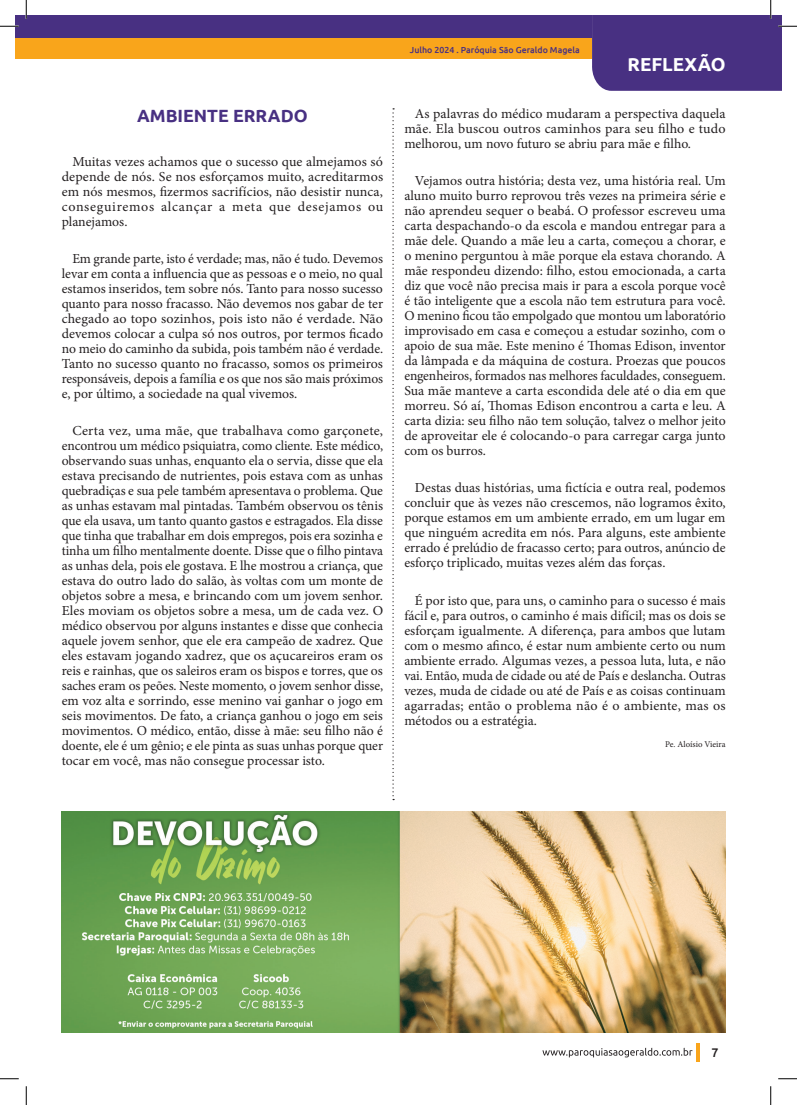
<style>
.page{position:relative;width:797px;height:1105px;background:#fff}
.page>*{position:absolute;margin:0;border:0;box-sizing:border-box;transform-origin:0 0}
.t1{font:700 18.75px "Ubuntu";color:#fff}
.t2{font:700 17.62px "Ubuntu";color:#483082}
.t3{font:13.75px/15px "Minion Pro";color:#231f20;text-align:justify}
.t4{font:500 12.5px "Ubuntu";color:#231f20}
.t5{font:500 8.75px "Ubuntu";color:#483082}
.t6{font:8.75px "Minion Pro";color:#231f20}
</style>
<div class="page">
<hr style="left:696px;top:1043px;width:4px;height:19px;background:#f9a51b">
<svg style="left:542px;top:1048px;width:150px;height:9px"></svg>
<div style="left:16px;top:38px;width:576px;height:21px;background:#f9a51b"></div>
<div style="left:16px;top:16px;width:576px;height:22px;background:#483082"></div>
<svg style="left:392px;top:108px;width:2px;height:692px"></svg>
<img style="left:62px;top:811px;width:663px;height:222px">
<svg style="left:0;top:25px;width:19px;height:2px"></svg>
<svg style="left:0;top:1078px;width:19px;height:1px"></svg>
<svg style="left:778px;top:1078px;width:19px;height:1px"></svg>
<svg style="left:25px;top:0;width:2px;height:19px"></svg>
<svg style="left:25px;top:1086px;width:2px;height:19px"></svg>
<svg style="left:592px;top:0;width:205px;height:91px"></svg>
<svg style="left:770px;top:1086px;width:1px;height:19px"></svg>
<p class="t2" style="left:137px;top:105px;width:172px">AMBIENTE ERRADO</p>
<p class="t3" style="left:62px;top:154px;width:323px;text-indent:11px">Muitas vezes achamos que o sucesso que almejamos só depende de nós. Se nos esforçamos muito, acreditarmos em nós mesmos, fizermos sacrifícios, não desistir nunca, conseguiremos alcançar a meta que desejamos ou planejamos.</p>
<p class="t3" style="left:62px;top:251px;width:323px;text-indent:11px">Em grande parte, isto é verdade; mas, não é tudo. Devemos levar em conta a influencia que as pessoas e o meio, no qual estamos inseridos, tem sobre nós. Tanto para nosso sucesso quanto para nosso fracasso. Não devemos nos gabar de ter chegado ao topo sozinhos, pois isto não é verdade. Não devemos colocar a culpa só nos outros, por termos ficado no meio do caminho da subida, pois também não é verdade.<br>Tanto no sucesso quanto no fracasso, somos os primeiros responsáveis, depois a família e os que nos são mais próximos e, por último, a sociedade na qual vivemos.</p>
<p class="t3" style="left:62px;top:424px;width:323px;text-indent:11px">Certa vez, uma mãe, que trabalhava como garçonete, encontrou um médico psiquiatra, como cliente. Este médico, observando suas unhas, enquanto ela o servia, disse que ela estava precisando de nutrientes, pois estava com as unhas quebradiças e sua pele também apresentava o problema. Que as unhas estavam mal pintadas. Também observou os tênis que ela usava, um tanto quanto gastos e estragados. Ela disse que tinha que trabalhar em dois empregos, pois era sozinha e tinha um filho mentalmente doente. Disse que o filho pintava as unhas dela, pois ele gostava. E lhe mostrou a criança, que estava do outro lado do salão, às voltas com um monte de objetos sobre a mesa, e brincando com um jovem senhor.<br>Eles moviam os objetos sobre a mesa, um de cada vez. O médico observou por alguns instantes e disse que conhecia aquele jovem senhor, que ele era campeão de xadrez. Que eles estavam jogando xadrez, que os açucareiros eram os reis e rainhas, que os saleiros eram os bispos e torres, que os saches eram os peões. Neste momento, o jovem senhor disse, em voz alta e sorrindo, esse menino vai ganhar o jogo em seis movimentos. De fato, a criança ganhou o jogo em seis movimentos. O médico, então, disse à mãe: seu filho não é doente, ele é um gênio; e ele pinta as suas unhas porque quer tocar em você, mas não consegue processar isto.</p>
<p class="t5" style="left:410px;top:44px;width:171px">Julho 2024 . Paróquia São Geraldo Magela</p>
<h1 class="t1" style="left:627px;top:53px;width:100px">REFLEXÃO</h1>
<p class="t3" style="left:404px;top:106px;width:323px;text-indent:11px">As palavras do médico mudaram a perspectiva daquela mãe. Ela buscou outros caminhos para seu filho e tudo melhorou, um novo futuro se abriu para mãe e filho.</p>
<p class="t3" style="left:404px;top:173px;width:323px;text-indent:11px">Vejamos outra história; desta vez, uma história real. Um aluno muito burro reprovou três vezes na primeira série e não aprendeu sequer o beabá. O professor escreveu uma carta despachando-o da escola e mandou entregar para a mãe dele. Quando a mãe leu a carta, começou a chorar, e o menino perguntou à mãe porque ela estava chorando. A mãe respondeu dizendo: filho, estou emocionada, a carta diz que você não precisa mais ir para a escola porque você é tão inteligente que a escola não tem estrutura para você.<br>O menino ficou tão empolgado que montou um laboratório improvisado em casa e começou a estudar sozinho, com o apoio de sua mãe. Este menino é Thomas Edison, inventor da lâmpada e da máquina de costura. Proezas que poucos engenheiros, formados nas melhores faculdades, conseguem.<br>Sua mãe manteve a carta escondida dele até o dia em que morreu. Só aí, Thomas Edison encontrou a carta e leu. A carta dizia: seu filho não tem solução, talvez o melhor jeito de aproveitar ele é colocando-o para carregar carga junto com os burros.</p>
<p class="t3" style="left:404px;top:481px;width:323px;text-indent:11px">Destas duas histórias, uma fictícia e outra real, podemos concluir que às vezes não crescemos, não logramos êxito, porque estamos em um ambiente errado, em um lugar em que ninguém acredita em nós. Para alguns, este ambiente errado é prelúdio de fracasso certo; para outros, anúncio de esforço triplicado, muitas vezes além das forças.</p>
<p class="t3" style="left:404px;top:593px;width:323px;text-indent:11px">É por isto que, para uns, o caminho para o sucesso é mais fácil e, para outros, o caminho é mais difícil; mas os dois se esforçam igualmente. A diferença, para ambos que lutam com o mesmo afinco, é estar num ambiente certo ou num ambiente errado. Algumas vezes, a pessoa luta, luta, e não vai. Então, muda de cidade ou até de País e deslancha. Outras vezes, muda de cidade ou até de País e as coisas continuam agarradas; então o problema não é o ambiente, mas os métodos ou a estratégia.</p>
<p class="t6" style="left:665px;top:738px;width:62px">Pe. Aloísio Vieira</p>
<p class="t4" style="left:711px;top:1045px;width:9px">7</p>
</div>
